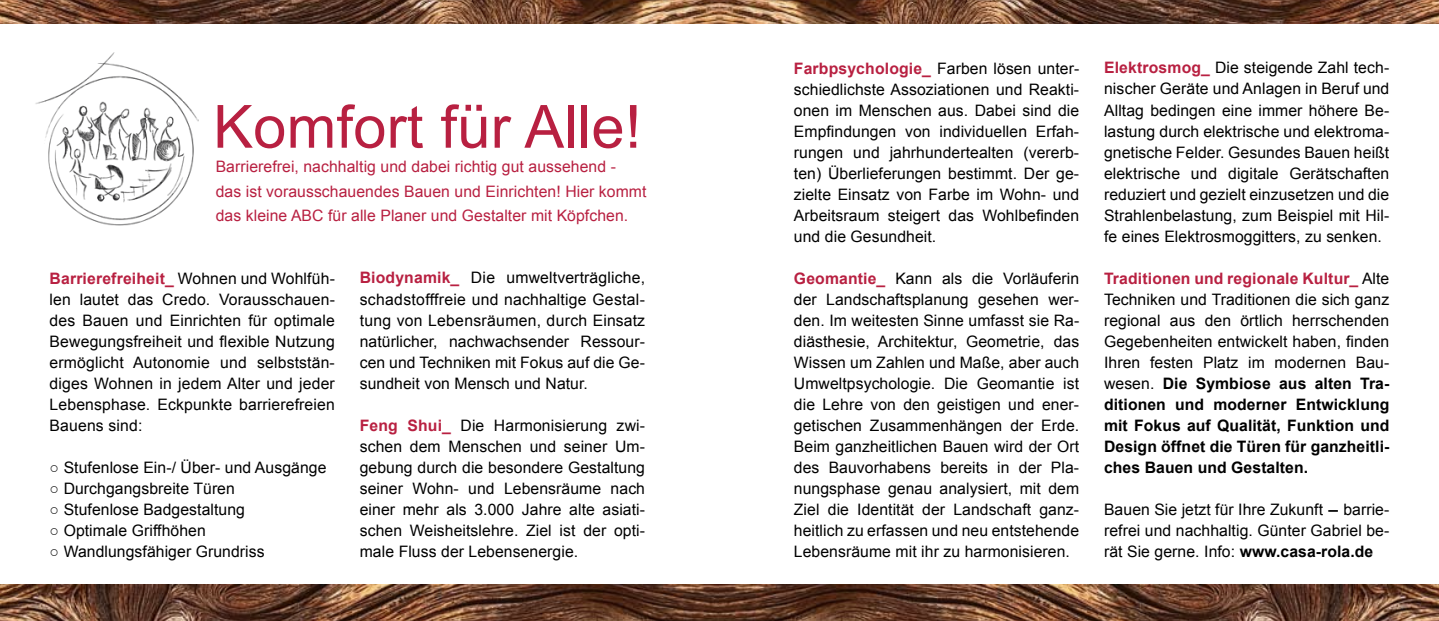
<style>
.page{position:relative;width:1439px;height:621px;background:#fff}
.page>*{position:absolute;margin:0;border:0;box-sizing:border-box;transform-origin:0 0}
.t1{font:59.5px "Arial";letter-spacing:.005em;color:#b82041}
.t2{font:15.75px/21px "Arial";letter-spacing:.005em;color:#000;text-align:justify}
.t3{font:15.75px/24.5px "Arial";letter-spacing:.005em;color:#b82041}
.s1{font-weight:700;color:#b82041}
.s2{font-weight:700}
.s3{font-family:"Arial Narrow";font-weight:700}
</style>
<div class="page">
<img style="left:0;top:584px;width:1439px;height:36px">
<img style="left:35px;top:52px;width:163px;height:173px">
<img style="left:0;top:0;width:1439px;height:24px">
<h1 class="t1" style="left:213px;top:88px;width:430px">Komfort für Alle!</h1>
<p class="t3" style="left:216px;top:154px;width:432px">Barrierefrei, nachhaltig und dabei richtig gut aussehend -<br>das ist vorausschauendes Bauen und Einrichten! Hier kommt das kleine ABC für alle Planer und Gestalter mit Köpfchen.</p>
<p class="t2" style="left:50px;top:267px;width:287px"><span class="s1">Barrierefreiheit_</span> Wohnen und Wohlfüh&shy;len lautet das Credo. Vorausschauen&shy;des Bauen und Einrichten für optimale Bewegungsfreiheit und flexible Nutzung ermöglicht Autonomie und selbststän&shy;diges Wohnen in jedem Alter und jeder Lebensphase. Eckpunkte barrierefreien Bauens sind:</p>
<p class="t2" style="left:50px;top:456px;width:278px">○ Stufenlose Ein-/ Über- und Ausgänge</p>
<p class="t2" style="left:50px;top:477px;width:187px">○ Durchgangsbreite Türen</p>
<p class="t2" style="left:50px;top:498px;width:197px">○ Stufenlose Badgestaltung</p>
<p class="t2" style="left:50px;top:519px;width:158px">○ Optimale Griffhöhen</p>
<p class="t2" style="left:50px;top:540px;width:217px">○ Wandlungsfähiger Grundriss</p>
<p class="t2" style="left:360px;top:267px;width:287px"><span class="s1">Biodynamik_</span> Die umweltverträgliche, schadstofffreie und nachhaltige Gestal&shy;tung von Lebensräumen, durch Einsatz natürlicher, nachwachsender Ressour&shy;cen und Techniken mit Fokus auf die Ge&shy;sundheit von Mensch und Natur.</p>
<p class="t2" style="left:360px;top:414px;width:287px"><span class="s1">Feng Shui_</span> Die Harmonisierung zwi&shy;schen dem Menschen und seiner Um&shy;gebung durch die besondere Gestaltung seiner Wohn- und Lebensräume nach einer mehr als 3.000 Jahre alte asiati&shy;schen Weisheitslehre. Ziel ist der opti&shy;male Fluss der Lebensenergie.</p>
<p class="t2" style="left:794px;top:58px;width:287px"><span class="s1">Farbpsychologie_</span> Farben lösen unter&shy;schiedlichste Assoziationen und Reakti&shy;onen im Menschen aus. Dabei sind die Empfindungen von individuellen Erfah&shy;rungen und jahrhundertealten (vererb&shy;ten) Überlieferungen bestimmt. Der ge&shy;zielte Einsatz von Farbe im Wohn- und Arbeitsraum steigert das Wohlbefinden und die Gesundheit.</p>
<p class="t2" style="left:794px;top:268px;width:287px"><span class="s1">Geomantie_</span> Kann als die Vorläuferin der Landschaftsplanung gesehen wer&shy;den. Im weitesten Sinne umfasst sie Ra&shy;diästhesie, Architektur, Geometrie, das Wissen um Zahlen und Maße, aber auch Umweltpsychologie. Die Geomantie ist die Lehre von den geistigen und ener&shy;getischen Zusammenhängen der Erde.<br>Beim ganzheitlichen Bauen wird der Ort des Bauvorhabens bereits in der Pla&shy;nungsphase genau analysiert, mit dem Ziel die Identität der Landschaft ganz&shy;heitlich zu erfassen und neu entstehende Lebensräume mit ihr zu harmonisieren.</p>
<p class="t2" style="left:1104px;top:58px;width:287px"><span class="s1">Elektrosmog_</span> Die steigende Zahl tech&shy;nischer Geräte und Anlagen in Beruf und Alltag bedingen eine immer höhere Be&shy;lastung durch elektrische und elektroma&shy;gnetische Felder. Gesundes Bauen heißt elektrische und digitale Gerätschaften reduziert und gezielt einzusetzen und die Strahlenbelastung, zum Beispiel mit Hil&shy;fe eines Elektrosmoggitters, zu senken.</p>
<p class="t2" style="left:1104px;top:267px;width:287px"><span class="s1">Traditionen und regionale Kultur_</span> Alte Techniken und Traditionen die sich ganz regional aus den örtlich herrschenden Gegebenheiten entwickelt haben, finden Ihren festen Platz im modernen Bau&shy;wesen. <span class="s2">Die Symbiose aus alten Tra&shy;ditionen und moderner Entwicklung mit Fokus auf Qualität, Funktion und Design öffnet die Türen für ganzheitli&shy;ches Bauen und Gestalten.</span></p>
<p class="t2" style="left:1104px;top:498px;width:287px">Bauen Sie jetzt für Ihre Zukunft <span class="s3">―</span> barrie&shy;refrei und nachhaltig. Günter Gabriel be&shy;rät Sie gerne. Info: <span class="s2">www.casa-rola.de</span></p>
</div>
